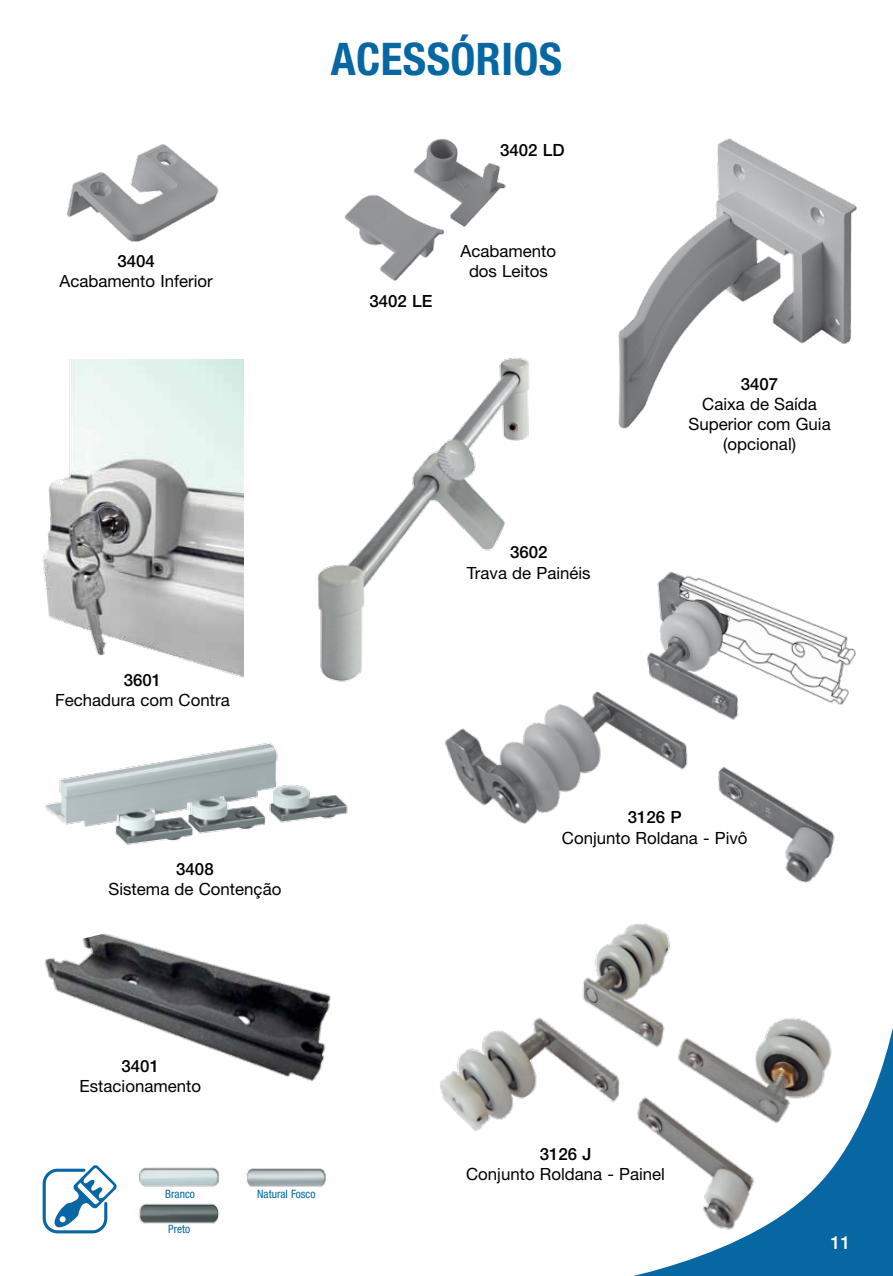
<style>
.page{position:relative;width:893px;height:1276px;background:#fff}
.page>*{position:absolute;margin:0;border:0;box-sizing:border-box;transform-origin:0 0}
.t1{font:700 condensed 45px "Helvetica Neue LT Std";letter-spacing:.01em;color:#0667a3}
.t2{font:500 18px "Helvetica Neue";color:#fff}
.t3{font:16.8px/20.2px "Helvetica Neue";color:#000;text-align:center}
.t4{font:500 16.8px "Helvetica Neue";color:#000}
.t5{font:condensed 11.55px "Helvetica Neue LT Std";color:#0667a3}
</style>
<div class="page">
<svg style="left:633px;top:1028px;width:260px;height:248px;fill:#0667a3"></svg>
<img style="left:344px;top:139px;width:162px;height:142px">
<img style="left:66px;top:144px;width:153px;height:98px">
<img style="left:618px;top:138px;width:239px;height:291px">
<img style="left:317px;top:358px;width:213px;height:324px">
<img style="left:43px;top:359px;width:200px;height:319px">
<img style="left:44px;top:933px;width:287px;height:149px">
<img style="left:416px;top:538px;width:440px;height:345px">
<img style="left:440px;top:923px;width:426px;height:332px">
<img style="left:45px;top:742px;width:303px;height:103px">
<svg style="left:43px;top:1165px;width:74px;height:68px"></svg>
<img style="left:246px;top:1168px;width:80px;height:19px">
<img style="left:139px;top:1203px;width:80px;height:21px">
<img style="left:139px;top:1167px;width:80px;height:20px">
<p class="t4" style="left:117px;top:250px;width:39px">3404</p>
<p class="t3" style="left:59px;top:270px;width:155px">Acabamento Inferior</p>
<p class="t4" style="left:124px;top:670px;width:39px">3601</p>
<p class="t3" style="left:55px;top:690px;width:176px">Fechadura com Contra</p>
<p class="t4" style="left:176px;top:859px;width:39px">3408</p>
<p class="t3" style="left:109px;top:878px;width:174px">Sistema de Contenção</p>
<h1 class="t1" style="left:331px;top:31px;width:233px">ACESSÓRIOS</h1>
<p class="t4" style="left:500px;top:140px;width:66px">3402 LD</p>
<p class="t4" style="left:370px;top:291px;width:64px">3402 LE</p>
<p class="t3" style="left:460px;top:241px;width:97px">Acabamento dos Leitos</p>
<p class="t4" style="left:510px;top:542px;width:39px">3602</p>
<p class="t3" style="left:467px;top:562px;width:125px">Trava de Painéis</p>
<p class="t4" style="left:741px;top:374px;width:39px">3407</p>
<p class="t3" style="left:688px;top:394px;width:144px">Caixa de Saída<br>Superior com Guia (opcional)</p>
<p class="t4" style="left:628px;top:807px;width:55px">3126 P</p>
<p class="t3" style="left:562px;top:827px;width:187px">Conjunto Roldana - Pivô</p>
<p class="t4" style="left:122px;top:1055px;width:39px">3401</p>
<p class="t3" style="left:79px;top:1075px;width:123px">Estacionamento</p>
<p class="t5" style="left:165px;top:1187px;width:31px">Branco</p>
<p class="t5" style="left:168px;top:1222px;width:24px">Preto</p>
<p class="t5" style="left:257px;top:1187px;width:60px">Natural Fosco</p>
<p class="t4" style="left:540px;top:1144px;width:53px">3126 J</p>
<p class="t3" style="left:466px;top:1164px;width:200px">Conjunto Roldana - Painel</p>
<p class="t2" style="left:831px;top:1232px;width:22px">11</p>
</div>
